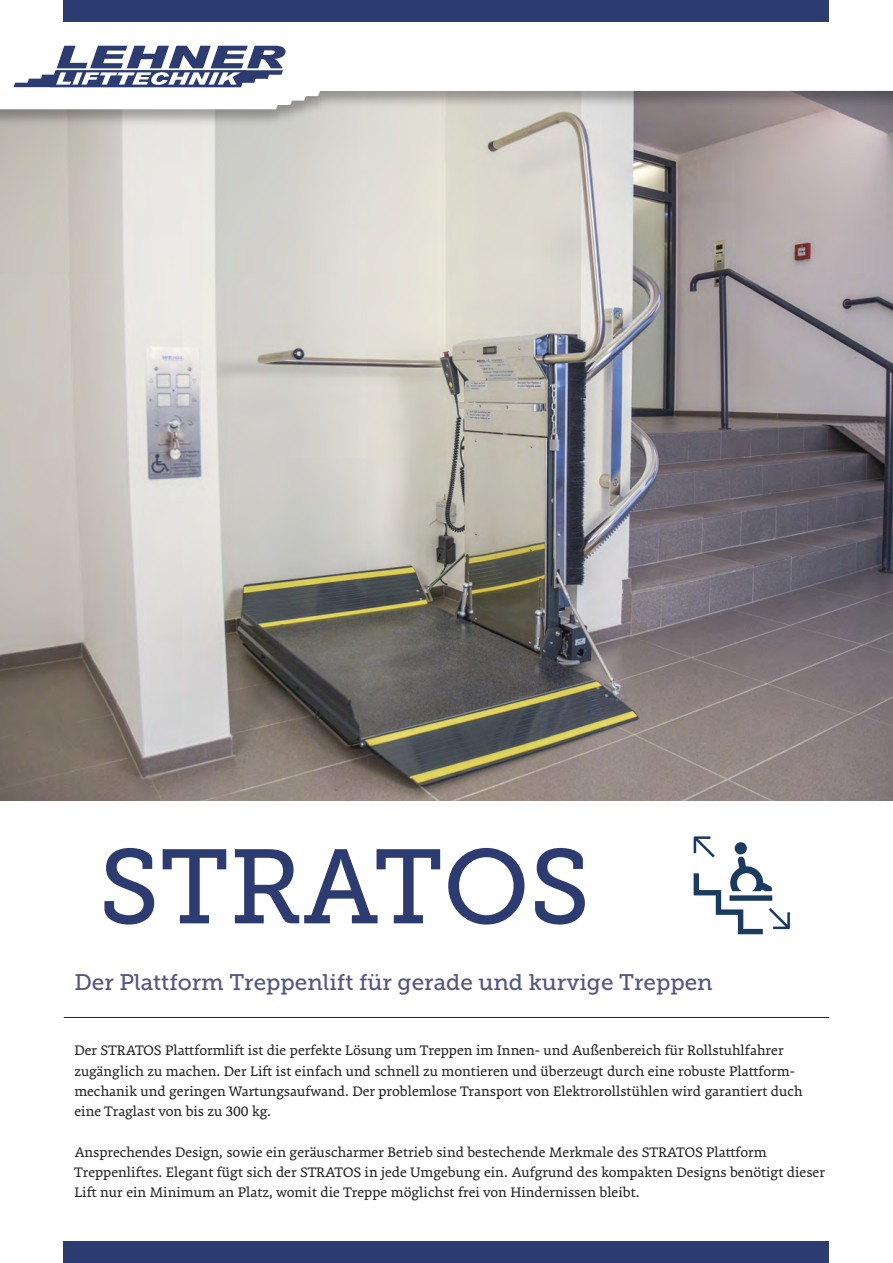
<style>
.page{position:relative;width:893px;height:1263px;background:#fff}
.page>*{position:absolute;margin:0;border:0;box-sizing:border-box;transform-origin:0 0}
.t1{font:105px "Museo Slab 500";color:#2d3c70}
.Intro{font:22.5px "Museo Slab 500";color:#525682}
.Fließtext{font:15px/20.2px "Premiera";color:#231f20}
</style>
<div class="page">
<img style="left:0;top:127px;width:893px;height:673px">
<div style="left:64px;top:1242px;width:765px;height:21px;background:#2d3c70"></div>
<hr style="left:64px;top:1017px;width:765px;height:1px;background:#231f20">
<svg style="left:694px;top:836px;width:96px;height:98px"></svg>
<div style="left:64px;top:0;width:765px;height:21px;background:#2d3c70"></div>
<div style="left:0;top:45px;width:893px;height:82px;background:#231f20;opacity:.35"></div>
<svg style="left:0;top:45px;width:893px;height:64px"></svg>
<svg style="left:7px;top:45px;width:285px;height:124px"></svg>
<p class="t1" style="left:99px;top:829px;width:493px">STRATOS</p>
<p class="Intro" style="left:74px;top:970px;width:640px">Der Plattform Treppenlift für gerade und kurvige Treppen</p>
<p class="Fließtext" style="left:74px;top:1040px;width:730px">Der STRATOS Plattformlift ist die perfekte Lösung um Treppen im Innen- und Außenbereich für Rollstuhlfahrer zugänglich zu machen. Der Lift ist einfach und schnell zu montieren und überzeugt durch eine robuste Plattform&shy;mechanik und geringen Wartungsaufwand. Der problemlose Transport von Elektrorollstühlen wird garantiert duch eine Traglast von bis zu 300 kg.</p>
<p class="Fließtext" style="left:74px;top:1142px;width:752px">Ansprechendes Design, sowie ein geräuscharmer Betrieb sind bestechende Merkmale des STRATOS Plattform<br>Treppenliftes. Elegant fügt sich der STRATOS in jede Umgebung ein. Aufgrund des kompakten Designs benötigt dieser<br>Lift nur ein Minimum an Platz, womit die Treppe möglichst frei von Hindernissen bleibt.</p>
</div>
